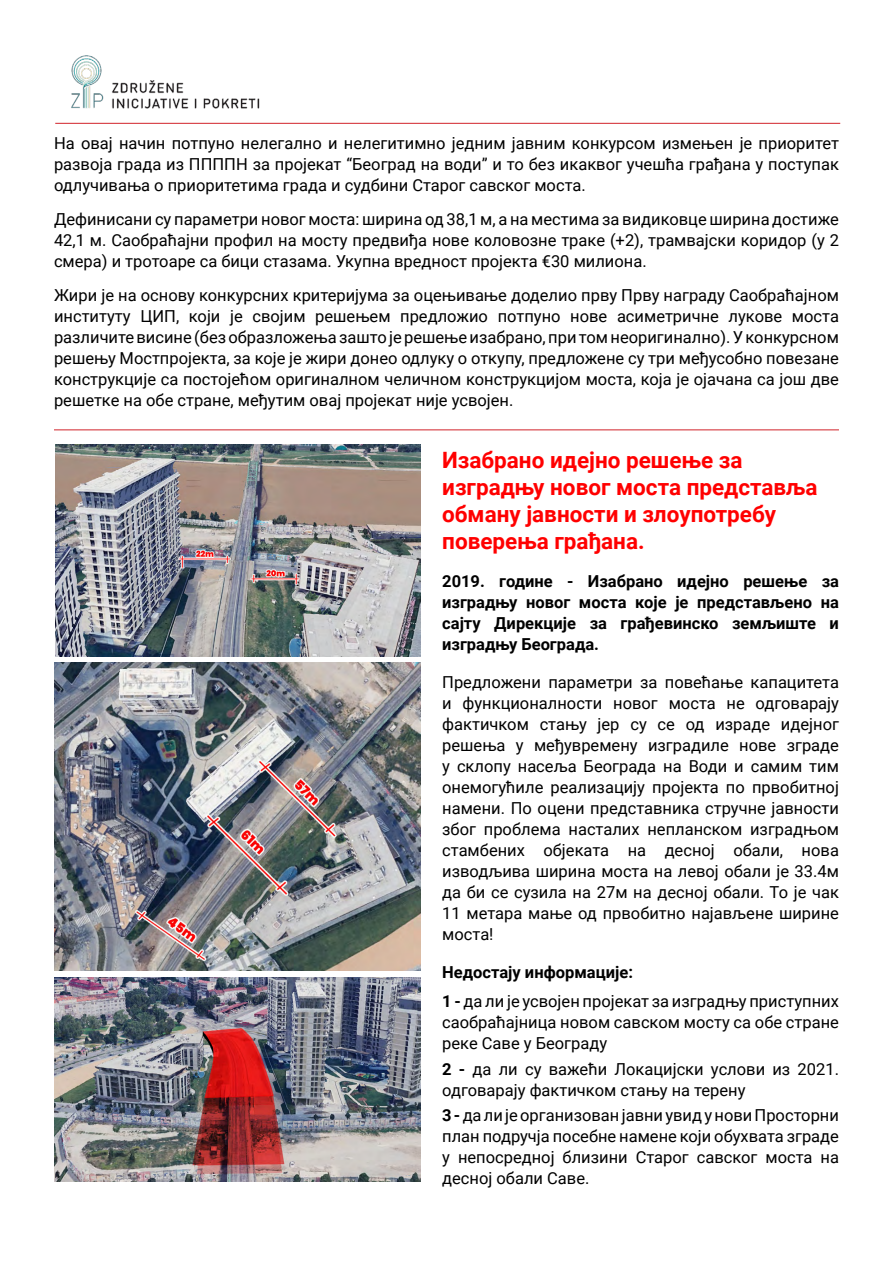
<style>
.page{position:relative;width:893px;height:1263px;background:#fff}
.page>*{position:absolute;margin:0;border:0;box-sizing:border-box;transform-origin:0 0}
.t1{font:700 22.5px/27px "Roboto";color:#f00}
.t2{font:16.5px/21px "Roboto";color:#000;text-align:justify}
.t3{font:700 16.5px/21px "Roboto";color:#000;text-align:justify}
.s1{font-weight:700}
</style>
<div class="page">
<hr style="left:54px;top:429px;width:785px;height:1px;background:#d2232a">
<img style="left:54px;top:977px;width:367px;height:204px">
<img style="left:54px;top:663px;width:367px;height:308px">
<img style="left:55px;top:444px;width:366px;height:212px">
<img style="left:71px;top:55px;width:189px;height:54px">
<hr style="left:55px;top:123px;width:785px;height:1px;background:#d2232a">
<p class="t2" style="left:54px;top:132px;width:786px">На овај начин потпуно нелегално и нелегитимно једним јавним конкурсом измењен је приоритет развоја града из ППППН за пројекат “Београд на води” и то без икаквог учешћа грађана у поступак одлучивања о приоритетима града и судбини Старог савског моста.</p>
<p class="t2" style="left:54px;top:208px;width:786px">Дефинисани су параметри новог моста: ширина од 38,1 м, а на местима за видиковце ширина достиже 42,1 м. Саобраћајни профил на мосту предвиђа нове коловозне траке (+2), трамвајски коридор (у 2 смера) и тротоаре са бици стазама. Укупна вредност пројекта €30 милиона.</p>
<p class="t2" style="left:54px;top:284px;width:786px">Жири је на основу конкурсних критеријума за оцењивање доделио прву Прву награду Саобраћајном институту ЦИП, који је својим решењем предложио потпуно нове асиметричне лукове моста различите висине (без образложења зашто је решење изабрано, при том неоригинално). У конкурсном решењу Мостпројекта, за које је жири донео одлуку о откупу, предложене су три међусобно повезане конструкције са постојећом оригиналном челичном конструкцијом моста, која је ојачана са још две решетке на обе стране, међутим овај пројекат није усвојен.</p>
<h1 class="t1" style="left:442px;top:445px;width:377px">Изабрано идејно решење за изградњу новог моста представља обману јавности и злоупотребу поверења грађана.</h1>
<p class="t3" style="left:442px;top:570px;width:398px">2019. године - Изабрано идејно решење за изградњу новог моста које је представљено на сајту Дирекције за грађевинско земљиште и изградњу Београда.</p>
<p class="t2" style="left:442px;top:671px;width:398px">Предложени параметри за повећање капацитета и функционалности новог моста не одговарају фактичком стању јер су се од израде идејног решења у међувремену изградиле нове зграде у склопу насеља Београда на Води и самим тим онемогућиле реализацију пројекта по првобитној намени. По оцени представника стручне јавности због проблема насталих непланском изградњом стамбених објеката на десној обали, нова изводљива ширина моста на левој обали је 33.4м да би се сузила на 27м на десној обали. То је чак 11 метара мање од првобитно најављене ширине моста!</p>
<p class="t2" style="left:442px;top:956px;width:398px;line-height:29.5px"><span class="s1">Недостају информације:<br>1 -</span> да ли је усвојен пројекат за изградњу приступних</p>
<p class="t2" style="left:442px;top:1011px;width:398px">саобраћајница новом савском мосту са обе стране реке Саве у Београду</p>
<p class="t2" style="left:442px;top:1058px;width:398px"><span class="s1">2 -</span> да ли су важећи Локацијски услови из 2021. одговарају фактичком стању на терену</p>
<p class="t2" style="left:442px;top:1104px;width:398px"><span class="s1">3 -</span> да ли је организован јавни увид у нови Просторни план подручја посебне намене који обухвата зграде у непосредној близини Старог савског моста на десној обали Саве.</p>
</div>
